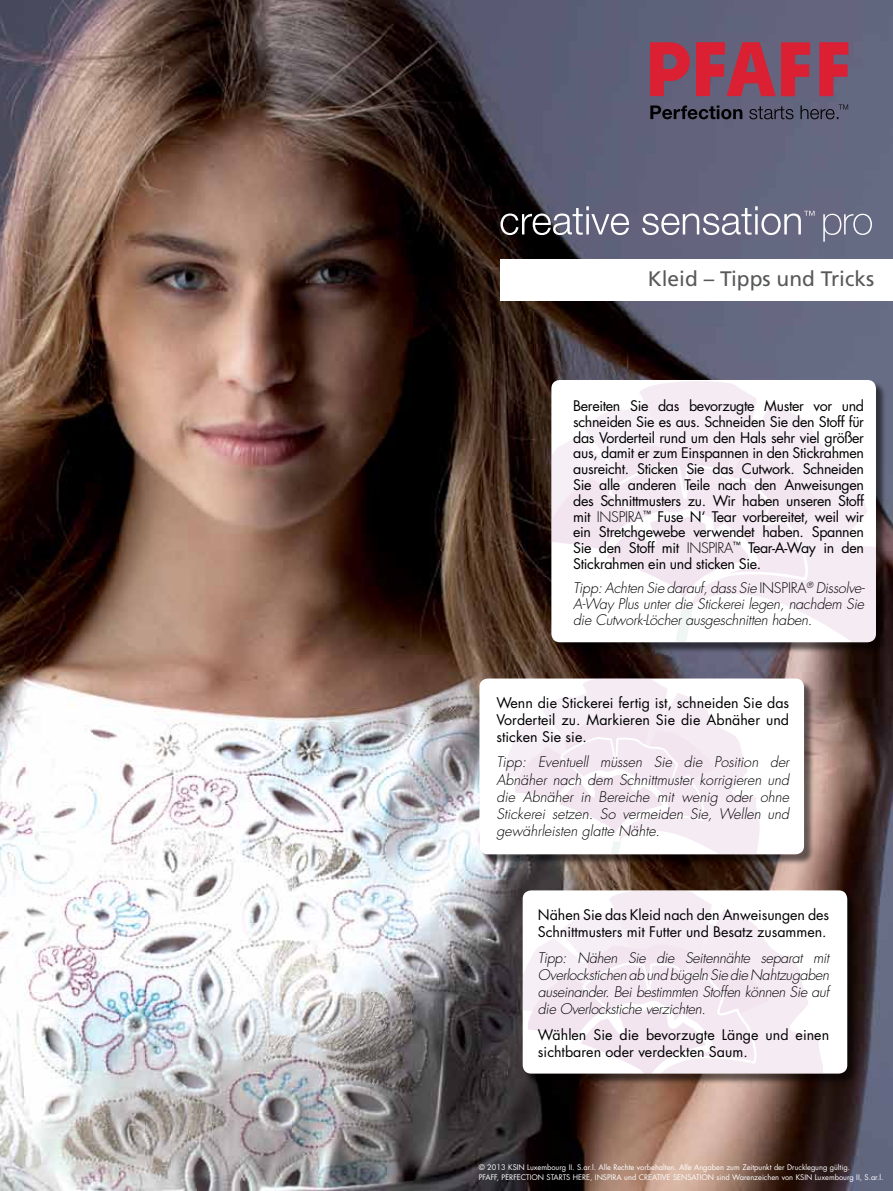
<style>
.page{position:relative;width:893px;height:1191px;background:#fff}
.page>*{position:absolute;margin:0;border:0;box-sizing:border-box;transform-origin:0 0}
.t1{font:21px "Frutiger LT Std";color:#58595b}
.t2{font:14.25px/15.8px "Futura Std";letter-spacing:-.005em;color:#000;text-align:justify}
.t3{font:italic 300 14.25px/17.1px "Futura Std";letter-spacing:-.015em;color:#000;text-align:justify}
.t4{font:7.5px/10.5px "Futura Std";letter-spacing:-.005em;color:#fff}
.s1{font-weight:300}
.s2{font-style:normal}
</style>
<div class="page">
<img style="left:0;top:0;width:893px;height:1191px">
<svg style="left:650px;top:43px;width:40px;height:53px;background:#b0364a"></svg>
<svg style="left:696px;top:43px;width:79px;height:53px;background:#ab3a4f"></svg>
<svg style="left:781px;top:43px;width:29px;height:53px;background:#b73347"></svg>
<svg style="left:820px;top:43px;width:28px;height:53px"></svg>
<svg style="left:650px;top:104px;width:198px;height:15px;background:#47485b"></svg>
<svg style="left:500px;top:206px;width:372px;height:36px;background:#727385"></svg>
<div style="left:500px;top:259px;width:393px;height:41px;background:#fff"></div>
<div style="left:553px;top:381px;width:333px;height:272px;background:#000;opacity:.54"></div>
<div style="left:551px;top:380px;width:325px;height:262px;background:#fff;border-radius:9px"></div>
<svg style="left:551px;top:392px;width:88px;height:49px"></svg>
<svg style="left:639px;top:381px;width:237px;height:261px;fill:#f5ebf3"></svg>
<svg style="left:551px;top:441px;width:274px;height:167px;fill:#f5ebf3"></svg>
<svg style="left:597px;top:463px;width:214px;height:179px"></svg>
<div style="left:481px;top:680px;width:333px;height:185px;background:#000;opacity:.54"></div>
<div style="left:479px;top:678px;width:325px;height:176px;background:#fff;border-radius:9px"></div>
<svg style="left:505px;top:678px;width:255px;height:176px"></svg>
<div style="left:524px;top:891px;width:334px;height:193px;background:#000;opacity:.54"></div>
<div style="left:523px;top:890px;width:324px;height:183px;background:#fff;border-radius:9px"></div>
<svg style="left:523px;top:890px;width:301px;height:183px"></svg>
<h1 class="t1" style="left:648px;top:266px;width:228px">Kleid – Tipps und Tricks</h1>
<p class="t2" style="left:573px;top:398px;width:292px">Bereiten Sie das bevorzugte Muster vor und schneiden Sie es aus. Schneiden Sie den Stoff für das Vorderteil rund um den Hals sehr viel größer aus, damit er zum Einspannen in den Stickrahmen ausreicht. Sticken Sie das Cutwork. Schneiden Sie alle anderen Teile nach den Anweisungen des Schnittmusters zu. Wir haben unseren Stoff mit <span class="s1">INSPIRA</span><sup>™</sup> Fuse N‘ Tear vorbereitet, weil wir ein Stretchgewebe verwendet haben. Spannen Sie den Stoff mit <span class="s1">INSPIRA</span><sup>™</sup> Tear-A-Way in den Stickrahmen ein und sticken Sie.</p>
<p class="t3" style="left:573px;top:580px;width:293px;line-height:15.8px">Tipp: Achten Sie darauf, dass Sie <span class="s2">INSPIRA</span><sup>®</sup> Dissolve-A-Way Plus unter die Stickerei legen, nachdem Sie die Cutwork-Löcher ausgeschnitten haben.</p>
<p class="t2" style="left:496px;top:694px;width:294px;line-height:17.1px">Wenn die Stickerei fertig ist, schneiden Sie das Vorderteil zu. Markieren Sie die Abnäher und sticken Sie sie.</p>
<p class="t3" style="left:496px;top:754px;width:294px">Tipp: Eventuell müssen Sie die Position der Abnäher nach dem Schnittmuster korrigieren und die Abnäher in Bereiche mit wenig oder ohne Stickerei setzen. So vermeiden Sie‚ Wellen und gewährleisten glatte Nähte.</p>
<p class="t2" style="left:538px;top:906px;width:293px;line-height:17.1px">Nähen Sie das Kleid nach den Anweisungen des<br>Schnittmusters mit Futter und Besatz zusammen.</p>
<p class="t3" style="left:538px;top:949px;width:293px">Tipp: Nähen Sie die Seitennähte separat mit Overlockstichen ab und bügeln Sie die Nahtzugaben auseinander. Bei bestimmten Stoffen können Sie auf die Overlockstiche verzichten.</p>
<p class="t2" style="left:538px;top:1026px;width:293px;line-height:17.1px">Wählen Sie die bevorzugte Länge und einen sichtbaren oder verdeckten Saum.</p>
<p class="t4" style="left:479px;top:1161px;width:406px">© 2013 KSIN Luxembourg II. S.ar.l. Alle Rechte vorbehalten. Alle Angaben zum Zeitpunkt der Drucklegung gültig.<br>PFAFF, PERFECTION STARTS HERE, INSPIRA und CREATIVE SENSATION sind Warenzeichen von KSIN Luxembourg II, S.ar.l.</p>
</div>
